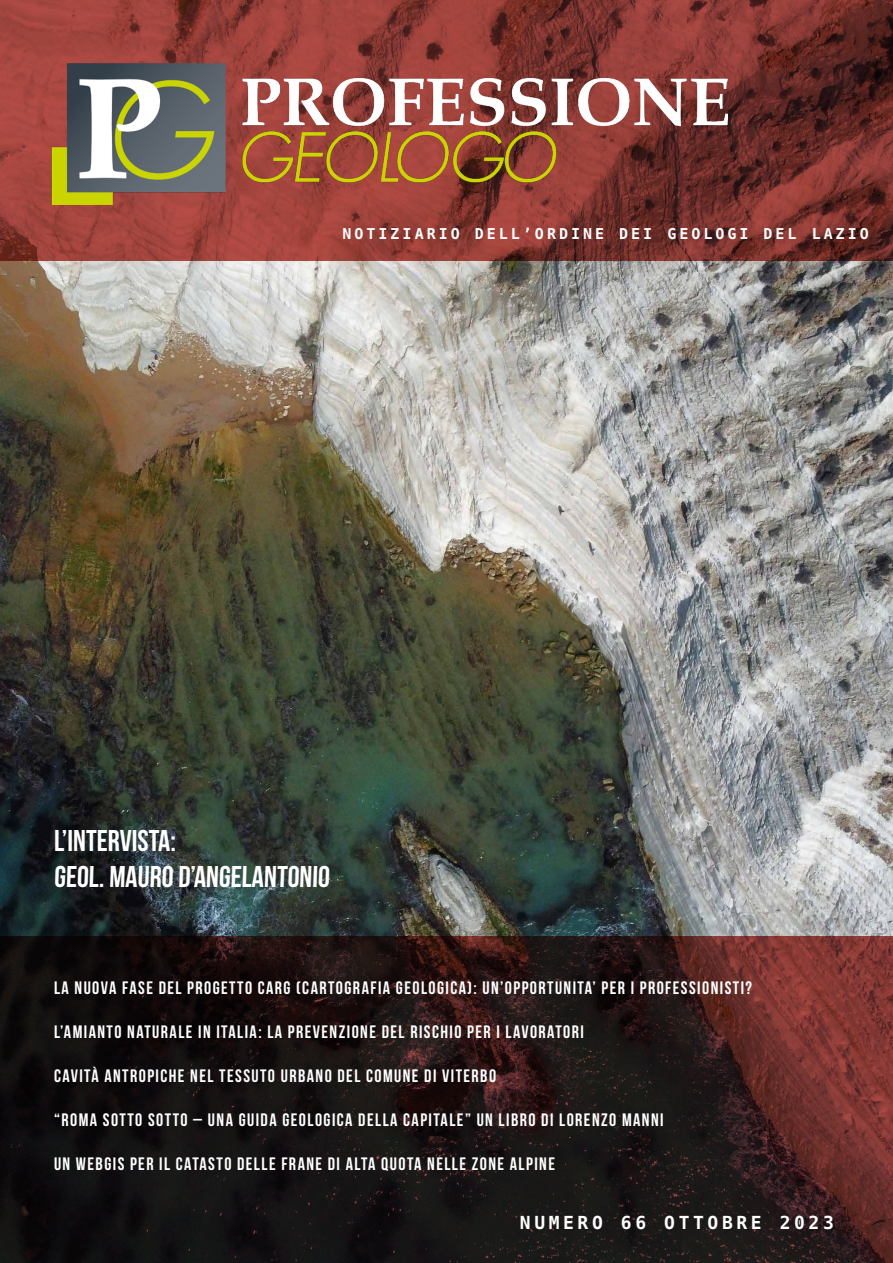
<style>
.page{position:relative;width:893px;height:1263px;background:#fff}
.page>*{position:absolute;margin:0;border:0;box-sizing:border-box;transform-origin:0 0}
.t1{font:30px/36px "Bebas Neue";color:#fff}
.t2{font:18px "Bebas Neue";letter-spacing:.08em;color:#fff}
.t3{font:700 18px "Hack";letter-spacing:.2em;color:#fff}
.t4{font:700 15px "Hack";letter-spacing:.2em;color:#fff}
</style>
<div class="page">
<img style="left:0;top:261px;width:893px;height:675px">
<svg style="left:0;top:0;width:893px;height:261px;background:#863832"></svg>
<svg style="left:0;top:936px;width:893px;height:327px;background:#1c1212"></svg>
<svg style="left:54px;top:936px;width:831px;height:319px;background:#281817"></svg>
<img style="left:48px;top:64px;width:680px;height:141px">
<p class="t4" style="left:342px;top:225px;width:528px">NOTIZIARIO DELL’ORDINE DEI GEOLOGI DEL LAZIO</p>
<h1 class="t1" style="left:54px;top:822px;width:278px">L’INTERVISTA:<br>GEOL. MAURO D’ANGELANTONIO</h1>
<p class="t2" style="left:54px;top:978px;width:700px">LA NUOVA FASE DEL PROGETTO CARG (CARTOGRAFIA GEOLOGICA): UN’OPPORTUNITA’ PER I PROFESSIONISTI?</p>
<p class="t2" style="left:54px;top:1022px;width:531px">L’AMIANTO NATURALE IN ITALIA: LA PREVENZIONE DEL RISCHIO PER I LAVORATORI</p>
<p class="t2" style="left:54px;top:1066px;width:444px">CAVITÀ ANTROPICHE NEL TESSUTO URBANO DEL COMUNE DI VITERBO</p>
<p class="t2" style="left:54px;top:1110px;width:611px">“ROMA SOTTO SOTTO – UNA GUIDA GEOLOGICA DELLA CAPITALE” UN LIBRO DI LORENZO MANNI</p>
<p class="t2" style="left:54px;top:1154px;width:502px">UN WEBGIS PER IL CATASTO DELLE FRANE DI ALTA QUOTA NELLE ZONE ALPINE</p>
<p class="t3" style="left:520px;top:1211px;width:315px">NUMERO 66 OTTOBRE 2023</p>
</div>
